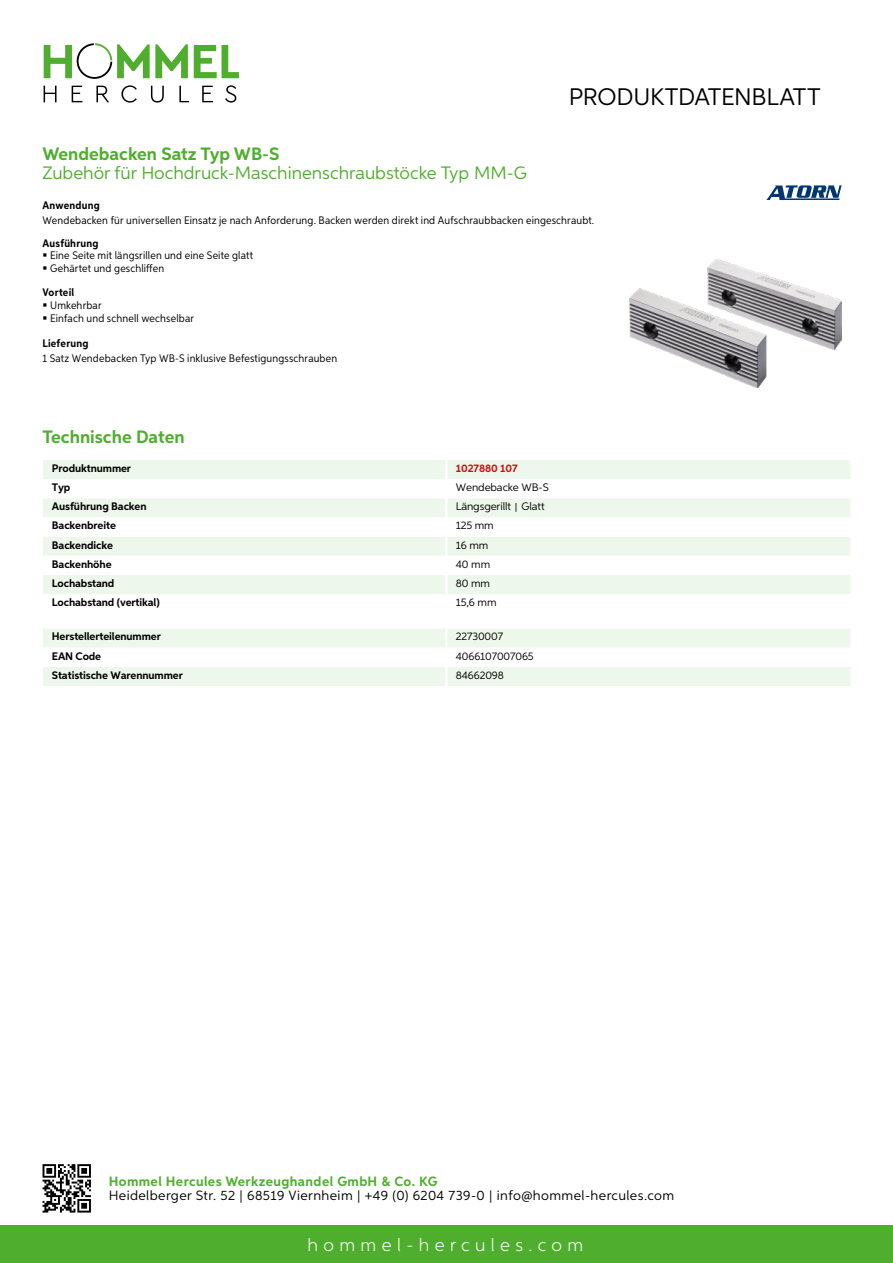
<style>
.page{position:relative;width:893px;height:1263px;background:#fff}
.page>*{position:absolute;margin:0;border:0;box-sizing:border-box;transform-origin:0 0}
.t1{font:24px "Aspira";letter-spacing:-.01em;color:#000}
.t2{font:18px "Aspira";color:#50ae2f}
.t3{font:700 18px "Aspira";color:#50ae2f}
.t4{font:300 18px "Aspira";letter-spacing:.3em;color:#fff}
.t5{font:13.5px "Aspira";letter-spacing:.03em;color:#000}
.t6{font:700 13.5px "Aspira";letter-spacing:.03em;color:#50ae2f}
.t7{font:10.95px/12.8px "Aspira Nar";letter-spacing:.015em;color:#000}
.t8{font:700 10.95px "Aspira";letter-spacing:-.01em;color:#000}
.t9{font:10.95px "Aspira";letter-spacing:-.01em;color:#000}
.t10{font:700 10.95px "Aspira Nar";letter-spacing:.02em;color:#000}
.t11{font:700 10.95px "Aspira";letter-spacing:-.01em;color:#cd1013}
.s1{font-family:"Wuerth Global";font-size:10.5px}
</style>
<div class="page">
<div style="left:0;top:1226px;width:893px;height:37px;background:#50ae2f"></div>
<svg style="left:43px;top:1164px;width:48px;height:48px"></svg>
<svg style="left:194px;top:45px;width:45px;height:33px"></svg>
<svg style="left:44px;top:43px;width:144px;height:36px"></svg>
<svg style="left:44px;top:86px;width:13px;height:16px"></svg>
<svg style="left:72px;top:86px;width:10px;height:16px"></svg>
<svg style="left:96px;top:86px;width:13px;height:16px"></svg>
<svg style="left:121px;top:85px;width:16px;height:18px"></svg>
<svg style="left:151px;top:86px;width:13px;height:17px"></svg>
<svg style="left:179px;top:86px;width:10px;height:16px"></svg>
<svg style="left:202px;top:86px;width:11px;height:16px"></svg>
<svg style="left:225px;top:85px;width:11px;height:18px"></svg>
<div style="left:43px;top:460px;width:807px;height:19px;background:#eef7eb"></div>
<svg style="left:43px;top:499px;width:807px;height:95px;fill:#eef7eb"></svg>
<hr style="left:445px;top:460px;width:3px;height:19px;background:#fff">
<hr style="left:445px;top:498px;width:3px;height:19px;background:#fff">
<hr style="left:445px;top:517px;width:3px;height:20px;background:#fff">
<hr style="left:445px;top:537px;width:3px;height:19px;background:#fff">
<hr style="left:445px;top:556px;width:3px;height:19px;background:#fff">
<hr style="left:445px;top:575px;width:3px;height:19px;background:#fff">
<svg style="left:43px;top:629px;width:807px;height:57px"></svg>
<hr style="left:445px;top:667px;width:3px;height:19px;background:#fff">
<img style="left:629px;top:259px;width:213px;height:128px">
<svg style="left:766px;top:185px;width:76px;height:15px"></svg>
<h1 class="t1" style="left:569px;top:82px;width:253px">Produktdatenblatt</h1>
<h2 class="t3" style="left:43px;top:142px;width:238px">Wendebacken Satz Typ WB-S</h2>
<h2 class="t2" style="left:43px;top:162px;width:486px">Zubehör für Hochdruck-Maschinenschraubstöcke Typ MM-G</h2>
<p class="t10" style="left:43px;top:199px;width:59px">Anwendung</p>
<p class="t7" style="left:43px;top:214px;width:553px">Wendebacken für universellen Einsatz je nach Anforderung. Backen werden direkt ind Aufschraubbacken eingeschraubt.</p>
<p class="t10" style="left:43px;top:236px;width:58px">Ausführung</p>
<p class="t7" style="left:50px;top:249px;width:204px">Eine Seite mit längsrillen und eine Seite glatt<br>Gehärtet und geschliffen</p>
<p class="t10" style="left:43px;top:286px;width:33px">Vorteil</p>
<p class="t7" style="left:50px;top:299px;width:145px">Umkehrbar<br>Einfach und schnell wechselbar</p>
<p class="t10" style="left:43px;top:337px;width:47px">Lieferung</p>
<p class="t7" style="left:43px;top:352px;width:296px">1 Satz Wendebacken Typ WB-S inklusive Befestigungsschrauben</p>
<h2 class="t3" style="left:43px;top:426px;width:144px">Technische Daten</h2>
<p class="t8" style="left:52px;top:461px;width:81px">Produktnummer</p>
<p class="t11" style="left:456px;top:461px;width:63px">1027880 107</p>
<p class="t8" style="left:52px;top:481px;width:20px">Typ</p>
<p class="t9" style="left:456px;top:481px;width:94px">Wendebacke WB-S</p>
<p class="t8" style="left:52px;top:500px;width:96px">Ausführung Backen</p>
<p class="t9" style="left:456px;top:500px;width:90px">Längsgerillt <span class="s1">|</span> Glatt</p>
<p class="t8" style="left:52px;top:519px;width:66px">Backenbreite</p>
<p class="t9" style="left:456px;top:519px;width:39px">125 mm</p>
<p class="t8" style="left:52px;top:538px;width:63px">Backendicke</p>
<p class="t9" style="left:456px;top:538px;width:34px">16 mm</p>
<p class="t8" style="left:52px;top:557px;width:61px">Backenhöhe</p>
<p class="t9" style="left:456px;top:557px;width:36px">40 mm</p>
<p class="t8" style="left:52px;top:576px;width:64px">Lochabstand</p>
<p class="t9" style="left:456px;top:576px;width:36px">80 mm</p>
<p class="t8" style="left:52px;top:595px;width:109px">Lochabstand (vertikal)</p>
<p class="t9" style="left:456px;top:595px;width:42px">15,6 mm</p>
<p class="t8" style="left:52px;top:630px;width:111px">Herstellerteilenummer</p>
<p class="t9" style="left:456px;top:630px;width:49px">22730007</p>
<p class="t8" style="left:52px;top:649px;width:51px">EAN Code</p>
<p class="t9" style="left:456px;top:649px;width:79px">4066107007065</p>
<p class="t8" style="left:52px;top:668px;width:132px">Statistische Warennummer</p>
<p class="t9" style="left:456px;top:668px;width:50px">84662098</p>
<p class="t6" style="left:109px;top:1172px;width:330px">Hommel Hercules Werkzeughandel GmbH &amp; Co. KG</p>
<p class="t5" style="left:109px;top:1187px;width:567px">Heidelberger Str. 52 | 68519 Viernheim | +49 (0) 6204 739-0 | info@hommel-hercules.com</p>
<h2 class="t4" style="left:307px;top:1234px;width:277px">hommel-hercules.com</h2>
</div>
